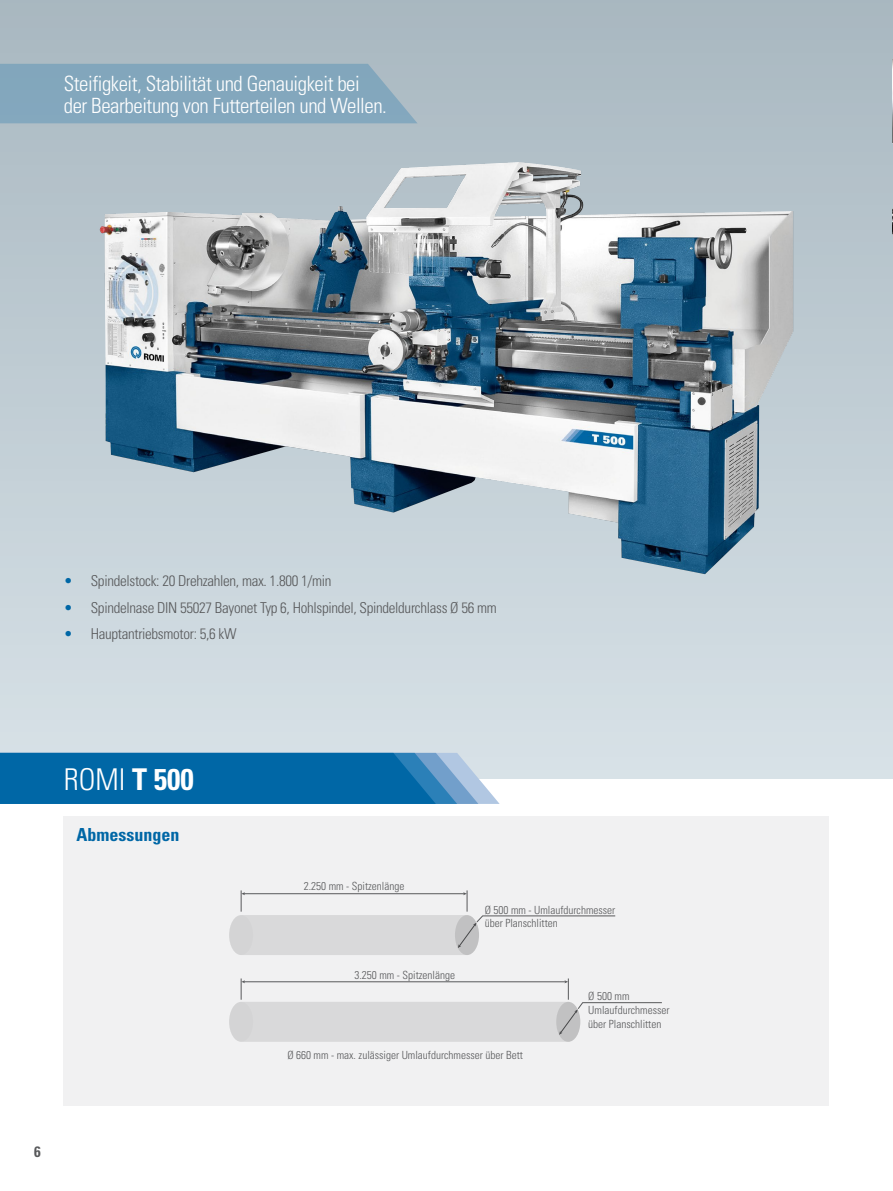
<style>
.page{position:relative;width:893px;height:1191px;background:#fff}
.page>*{position:absolute;margin:0;border:0;box-sizing:border-box;transform-origin:0 0}
.t1{font:300 condensed 30px "Univers";color:#fff}
.t2{font:300 condensed 21px/22.5px "Univers";letter-spacing:-.02em;color:#fff}
.t3{font:700 condensed 18px "Univers";color:#0067a6}
.t4{font:300 condensed 15px "Univers";letter-spacing:-.02em;color:#58595b}
.t5{font:700 condensed 15px "Univers";color:#58595b}
.t6{font:300 condensed 11.25px/13.5px "Univers";color:#58595b}
.s1{color:#0067a6}
.s2{font-weight:700}
</style>
<div class="page">
<div style="left:0;top:0;width:893px;height:778px;background:linear-gradient(to bottom,#a8b7c0,#d7e1e7)"></div>
<img style="left:100px;top:162px;width:693px;height:412px">
<img style="left:892px;top:0;width:1px;height:778px">
<svg style="left:0;top:753px;width:500px;height:51px;background:#1774ad"></svg>
<div style="left:0;top:64px;width:418px;height:59px;background:#83a7bd"></div>
<div style="left:64px;top:816px;width:765px;height:290px;background:#f1f1f2"></div>
<svg style="left:229px;top:978px;width:433px;height:63px"></svg>
<svg style="left:229px;top:890px;width:387px;height:65px"></svg>
<h2 class="t2" style="left:64px;top:72px;width:325px">Steifigkeit, Stabilität und Genauigkeit bei der Bearbeitung von Futterteilen und Wellen.</h2>
<h3 class="t4" style="left:64px;top:572px;width:269px"><span class="s1">•</span> Spindelstock: 20 Drehzahlen, max. 1.800 1/min</h3>
<h3 class="t4" style="left:64px;top:598px;width:434px"><span class="s1">•</span> Spindelnase DIN 55027 Bayonet Typ 6, Hohlspindel, Spindeldurchlass Ø 56 mm</h3>
<h3 class="t4" style="left:64px;top:625px;width:174px"><span class="s1">•</span> Hauptantriebsmotor: 5,6 kW</h3>
<h1 class="t1" style="left:64px;top:761px;width:131px">ROMI <span class="s2">T 500</span></h1>
<h3 class="t3" style="left:77px;top:823px;width:104px">Abmessungen</h3>
<h3 class="t5" style="left:34px;top:1142px;width:8px">6</h3>
<p class="t6" style="left:304px;top:879px;width:102px">2.250 mm - Spitzenlänge</p>
<p class="t6" style="left:354px;top:967px;width:102px">3.250 mm - Spitzenlänge</p>
<p class="t6" style="left:485px;top:903px;width:132px">Ø 500 mm - Umlaufdurchmesser über Planschlitten</p>
<p class="t6" style="left:588px;top:989px;width:83px">Ø 500 mm<br>Umlaufdurchmesser über Planschlitten</p>
<p class="t6" style="left:287px;top:1048px;width:237px">Ø 660 mm - max. zulässiger Umlaufdurchmesser über Bett</p>
</div>
